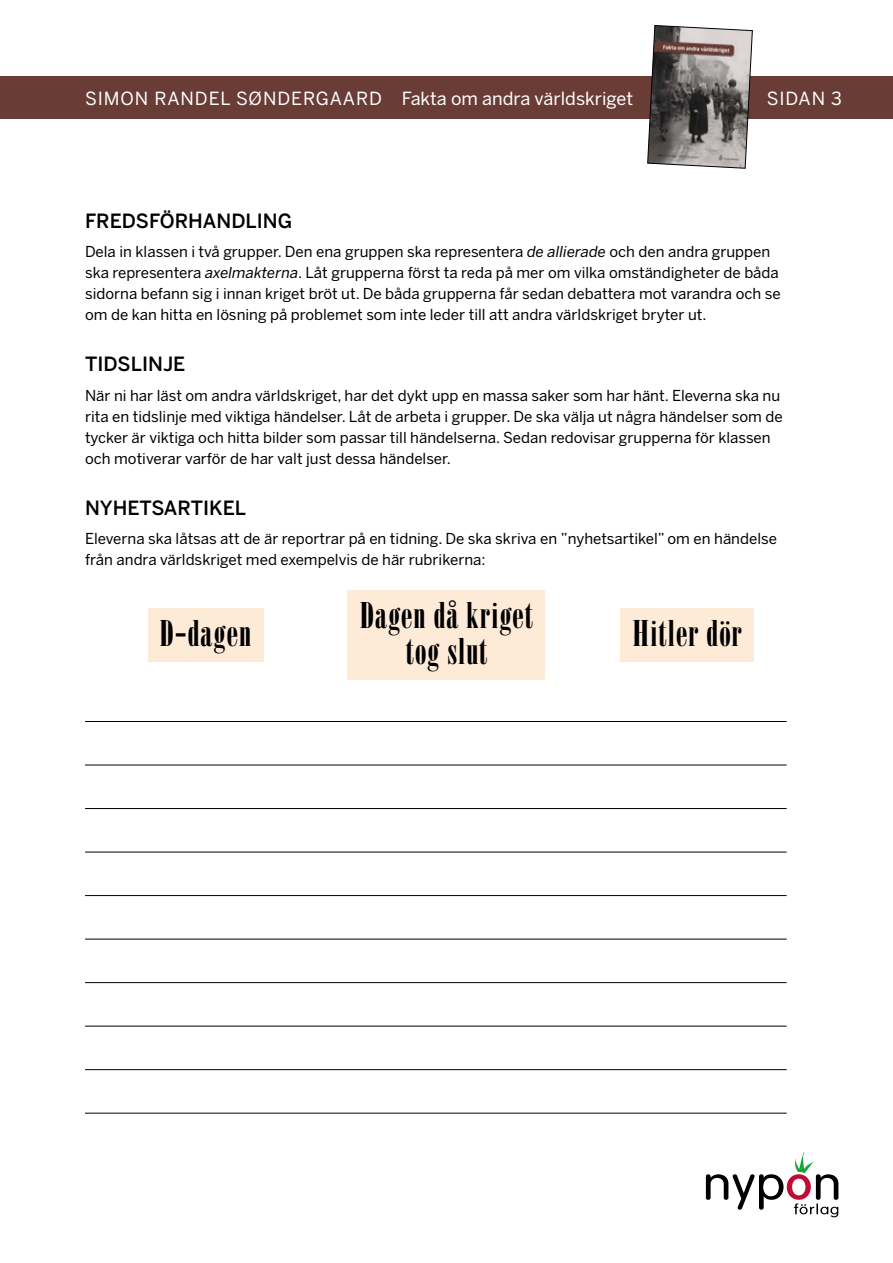
<style>
.page{position:relative;width:893px;height:1263px;background:#fff}
.page>*{position:absolute;margin:0;border:0;box-sizing:border-box;transform-origin:0 0}
.t1{font:36px/36px "Bodoni Std Poster Compressed";letter-spacing:.025em;color:#000;text-align:center}
.t2{font:500 19.5px "Benton Sans";color:#000}
.t3{font:18px "Benton Sans";color:#fff}
.t4{font:18px "Benton Sans";letter-spacing:.04em;color:#fff}
.t5{font:15px/21px "Benton Sans";color:#000}
.s1{font-style:italic}
</style>
<div class="page">
<div style="left:0;top:77px;width:893px;height:42px;background:#6a3c36"></div>
<svg style="left:706px;top:1152px;width:132px;height:65px"></svg>
<svg style="left:647px;top:25px;width:106px;height:144px;background:#837d7b"></svg>
<hr style="left:85px;top:721px;width:702px;height:1px;background:#000">
<hr style="left:85px;top:765px;width:702px;height:1px;background:#000">
<hr style="left:85px;top:808px;width:702px;height:1px;background:#000">
<hr style="left:85px;top:852px;width:702px;height:1px;background:#000">
<hr style="left:85px;top:895px;width:702px;height:1px;background:#000">
<hr style="left:85px;top:939px;width:702px;height:1px;background:#000">
<hr style="left:85px;top:982px;width:702px;height:1px;background:#000">
<hr style="left:85px;top:1026px;width:702px;height:1px;background:#000">
<hr style="left:85px;top:1069px;width:702px;height:1px;background:#000">
<hr style="left:85px;top:1113px;width:702px;height:1px;background:#000">
<div style="left:148px;top:608px;width:115px;height:53px;background:#feebd7"></div>
<div style="left:348px;top:590px;width:197px;height:89px;background:#feebd7"></div>
<div style="left:621px;top:608px;width:133px;height:53px;background:#feebd7"></div>
<p class="t3" style="left:85px;top:87px;width:550px">SIMON RANDEL SØNDERGAARD Fakta om andra världskriget</p>
<p class="t4" style="left:767px;top:87px;width:77px">SIDAN 3</p>
<h2 class="t2" style="left:85px;top:209px;width:209px">FREDSFÖRHANDLING</h2>
<p class="t5" style="left:85px;top:242px;width:697px">Dela in klassen i två grupper. Den ena gruppen ska representera <span class="s1">de allierade</span> och den andra gruppen ska representera <span class="s1">axelmakterna</span>. Låt grupperna först ta reda på mer om vilka omständigheter de båda sidorna befann sig i innan kriget bröt ut. De båda grupperna får sedan debattera mot varandra och se om de kan hitta en lösning på problemet som inte leder till att andra världskriget bryter ut.</p>
<h2 class="t2" style="left:85px;top:352px;width:102px">TIDSLINJE</h2>
<p class="t5" style="left:85px;top:385px;width:699px">När ni har läst om andra världskriget, har det dykt upp en massa saker som har hänt. Eleverna ska nu rita en tidslinje med viktiga händelser. Låt de arbeta i grupper. De ska välja ut några händelser som de tycker är viktiga och hitta bilder som passar till händelserna. Sedan redovisar grupperna för klassen och motiverar varför de har valt just dessa händelser.</p>
<h2 class="t2" style="left:85px;top:495px;width:163px">NYHETSARTIKEL</h2>
<p class="t5" style="left:85px;top:528px;width:693px">Eleverna ska låtsas att de är reportrar på en tidning. De ska skriva en ”nyhetsartikel” om en händelse från andra världskriget med exempelvis de här rubrikerna:</p>
<h1 class="t1" style="left:160px;top:615px;width:93px">D-dagen</h1>
<h1 class="t1" style="left:360px;top:597px;width:174px">Dagen då kriget tog slut</h1>
<h1 class="t1" style="left:633px;top:615px;width:111px">Hitler dör</h1>
</div>
